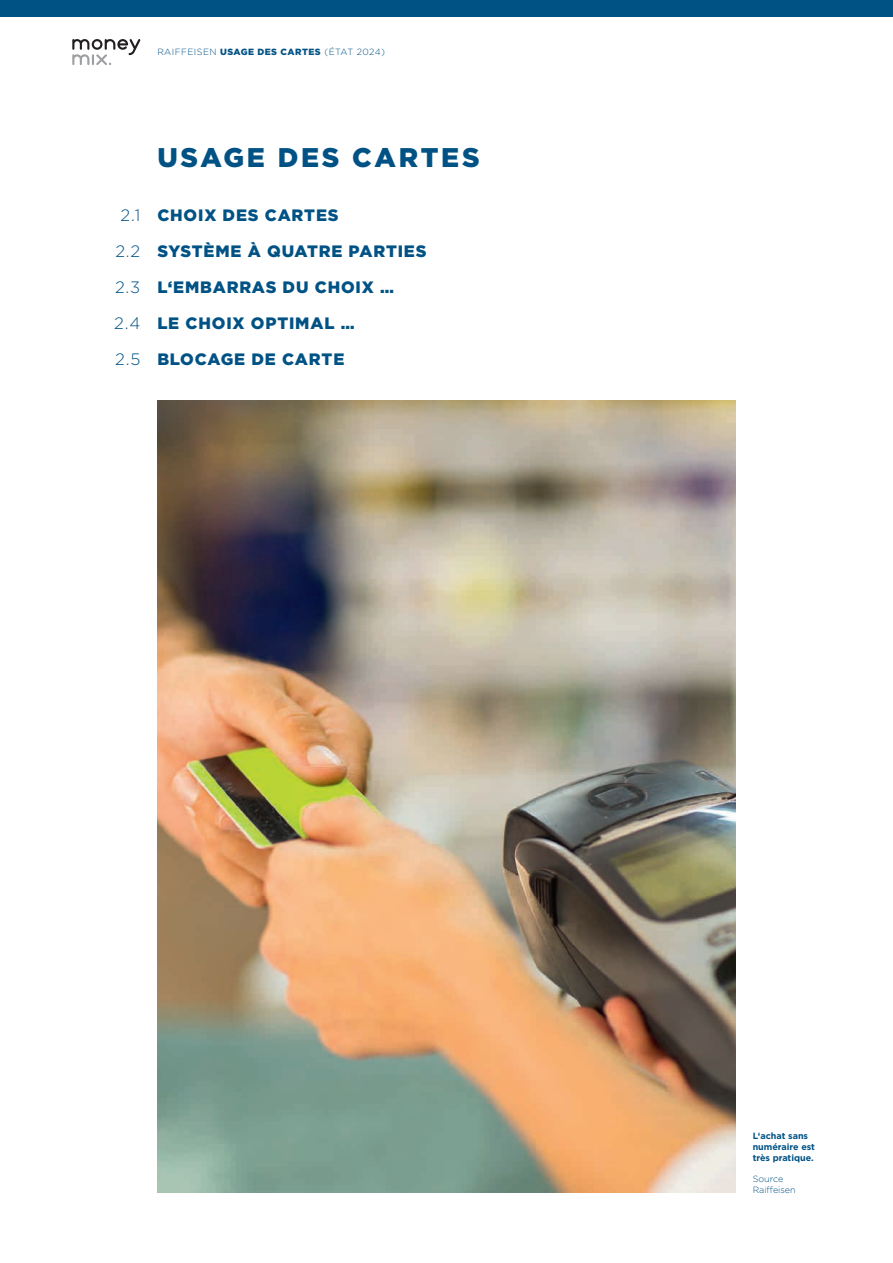
<style>
.page{position:relative;width:893px;height:1263px;background:#fff}
.page>*{position:absolute;margin:0;border:0;box-sizing:border-box;transform-origin:0 0}
.t1{font:900 27px "Gotham";letter-spacing:.1em;color:#005285}
.t2{font:900 16.5px/36px "Gotham";letter-spacing:.05em;color:#005285}
.t3{font:300 16.5px/36px "Gotham";color:#005285;text-align:center}
.t4{font:700 9px/10.8px "Gotham";color:#005285}
.t5{font:300 9px "Gotham";letter-spacing:.05em;color:#005285}
.t6{font:300 9px/10.8px "Gotham";color:#005285}
.s1{font-weight:900}
</style>
<div class="page">
<div style="left:0;top:0;width:893px;height:17px;background:#005285"></div>
<svg style="left:72px;top:39px;width:68px;height:26px"></svg>
<img style="left:157px;top:401px;width:579px;height:792px">
<p class="t5" style="left:157px;top:47px;width:229px">RAIFFEISEN <span class="s1">USAGE DES CARTES</span> (ÉTAT 2024)</p>
<p class="t3" style="left:114px;top:197px;width:28px">2.1<br>2.2<br>2.3<br>2.4<br>2.5</p>
<h1 class="t1" style="left:157px;top:139px;width:324px">USAGE DES CARTES</h1>
<p class="t2" style="left:157px;top:197px;width:271px">CHOIX DES CARTES<br>SYSTÈME À QUATRE PARTIES<br>L‘EMBARRAS DU CHOIX …<br>LE CHOIX OPTIMAL …<br>BLOCAGE DE CARTE</p>
<p class="t4" style="left:753px;top:1130px;width:64px">L‘achat sans numéraire est très pratique.</p>
<p class="t6" style="left:753px;top:1173px;width:45px">Source<br>Raiffeisen</p>
</div>
